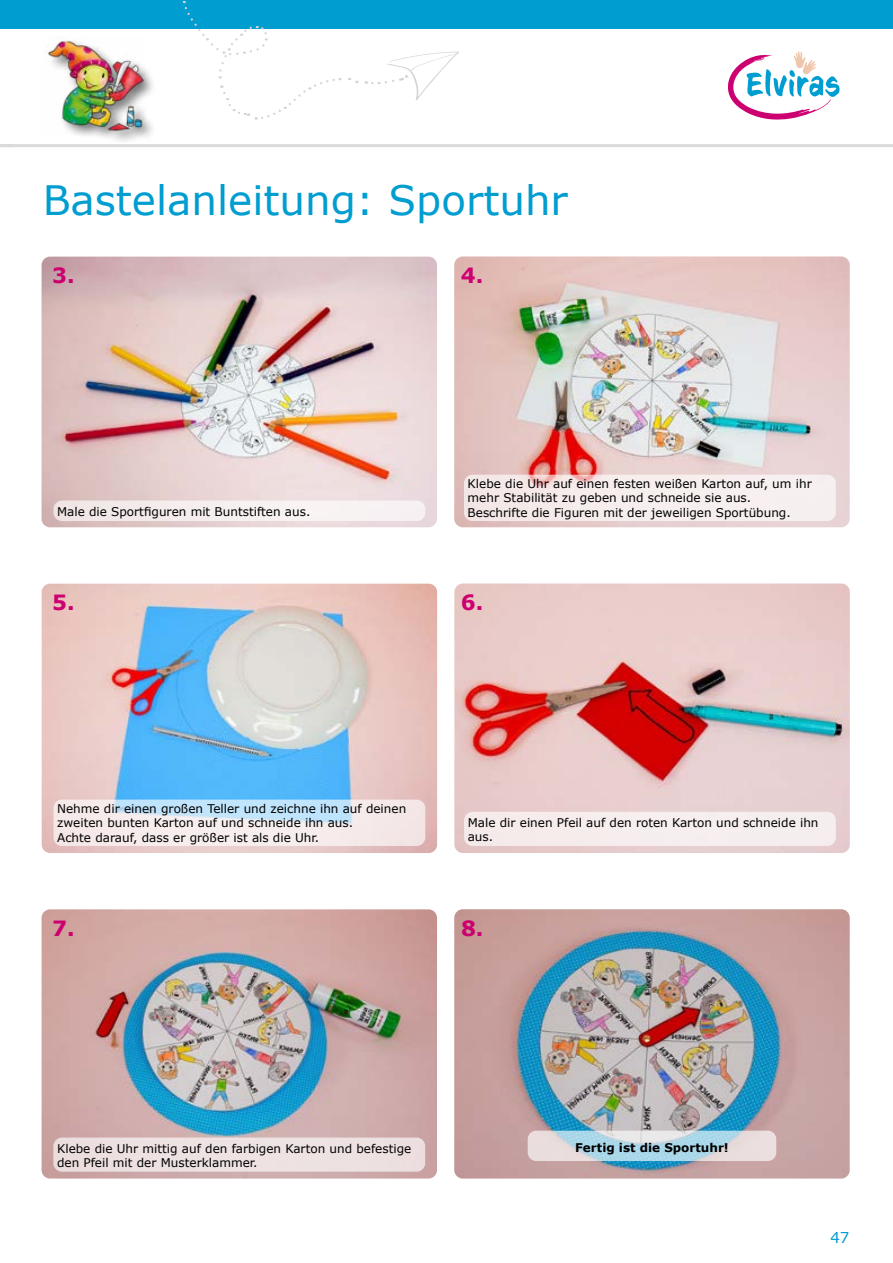
<style>
.page{position:relative;width:893px;height:1263px;background:#fff}
.page>*{position:absolute;margin:0;border:0;box-sizing:border-box;transform-origin:0 0}
.t1{font:40.5px "Verdana";color:#009dd0}
.t2{font:700 21px "Verdana";color:#cc0070}
.t3{font:15px "Verdana";color:#009dd0}
.t4{font:12px/14.4px "Verdana";color:#000}
.t5{font:700 12px "Verdana";color:#000}
</style>
<div class="page">
<img style="left:42px;top:257px;width:395px;height:270px">
<img style="left:454px;top:256px;width:396px;height:271px">
<div style="left:464px;top:475px;width:372px;height:46px;background:#f6eeee;border-radius:9px"></div>
<div style="left:53px;top:500px;width:372px;height:21px;background:#f6f0f0;border-radius:9px"></div>
<img style="left:42px;top:584px;width:395px;height:269px">
<img style="left:454px;top:583px;width:396px;height:270px">
<div style="left:464px;top:812px;width:372px;height:34px;background:#f6edee;border-radius:9px"></div>
<svg style="left:53px;top:799px;width:372px;height:47px;background:#e6e8ee"></svg>
<img style="left:42px;top:909px;width:395px;height:269px">
<img style="left:454px;top:909px;width:396px;height:269px">
<svg style="left:528px;top:1131px;width:248px;height:30px;background:#cadae3"></svg>
<div style="left:53px;top:1137px;width:372px;height:35px;background:#ede1e2;border-radius:9px"></div>
<svg style="left:728px;top:51px;width:112px;height:69px"></svg>
<div style="left:0;top:0;width:893px;height:29px;background:#009dd0"></div>
<svg style="left:182px;top:0;width:277px;height:120px"></svg>
<hr style="left:0;top:144px;width:893px;height:3px;background:#dadada">
<div style="left:47px;top:39px;width:110px;height:105px;background:#000;opacity:.55"></div>
<img style="left:45px;top:37px;width:100px;height:97px">
<h1 class="t1" style="left:43px;top:174px;width:527px">Bastelanleitung: Sportuhr</h1>
<h2 class="t2" style="left:52px;top:262px;width:24px">3.</h2>
<h2 class="t2" style="left:461px;top:262px;width:24px">4.</h2>
<p class="t4" style="left:468px;top:477px;width:346px">Klebe die Uhr auf einen festen weißen Karton auf, um ihr mehr Stabilität zu geben und schneide sie aus.</p>
<p class="t4" style="left:57px;top:504px;width:255px">Male die Sportfiguren mit Buntstiften aus.</p>
<p class="t4" style="left:468px;top:505px;width:325px">Beschrifte die Figuren mit der jeweiligen Sportübung.</p>
<h2 class="t2" style="left:52px;top:589px;width:24px">5.</h2>
<h2 class="t2" style="left:461px;top:589px;width:24px">6.</h2>
<p class="t4" style="left:57px;top:801px;width:351px">Nehme dir einen großen Teller und zeichne ihn auf deinen zweiten bunten Karton auf und schneide ihn aus.<br>Achte darauf, dass er größer ist als die Uhr.</p>
<p class="t4" style="left:468px;top:815px;width:352px">Male dir einen Pfeil auf den roten Karton und schneide ihn aus.</p>
<h2 class="t2" style="left:52px;top:915px;width:24px">7.</h2>
<h2 class="t2" style="left:461px;top:915px;width:24px">8.</h2>
<p class="t4" style="left:57px;top:1141px;width:356px">Klebe die Uhr mittig auf den farbigen Karton und befestige</p>
<p class="t5" style="left:575px;top:1139px;width:155px">Fertig ist die Sportuhr!</p>
<p class="t4" style="left:57px;top:1155px;width:202px">den Pfeil mit der Musterklammer.</p>
<p class="t3" style="left:830px;top:1228px;width:21px">47</p>
</div>
